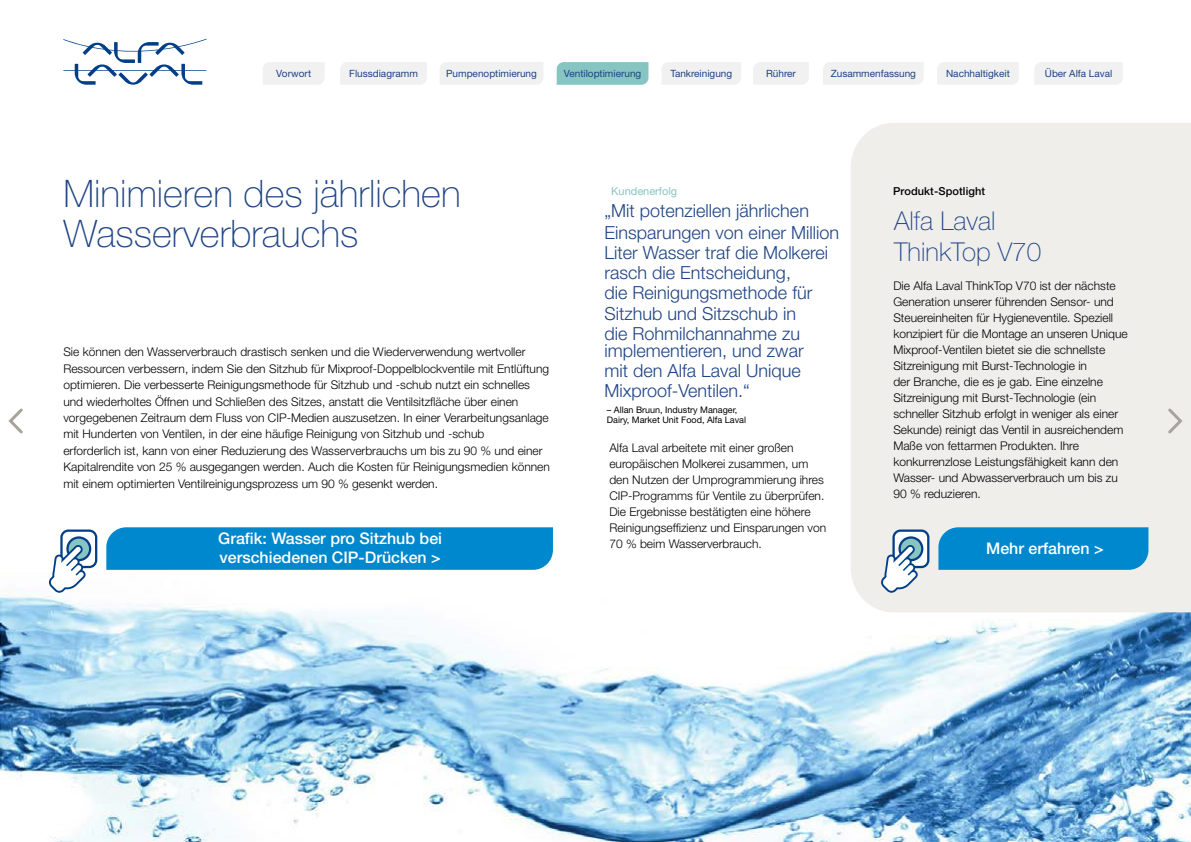
<style>
.page{position:relative;width:1191px;height:842px;background:#fff}
.page>*{position:absolute;margin:0;border:0;box-sizing:border-box;transform-origin:0 0}
.t1{font:100 38px/40.4px "Helvetica Neue LT Pro";color:#1e4384}
.t2{font:100 26px/30.9px "Helvetica Neue LT Pro";color:#1e4384}
.t3{font:300 18px/20.6px "Helvetica Neue LT Pro";color:#1e4384}
.t4{font:500 16px/19.2px "Helvetica Neue LT Pro";color:#fff}
.t5{font:300 12px/16px "Helvetica Neue LT Pro";color:#000}
.t6{font:500 11px "Helvetica Neue LT Pro";letter-spacing:.01em;color:#000}
.t7{font:11px "Helvetica Neue LT Pro";color:#87c4c2}
.t8{font:10px "Helvetica Neue LT Pro";color:#1e4384}
.t9{font:9px/10.8px "Helvetica Neue LT Pro";color:#000}
</style>
<div class="page">
<img style="left:0;top:589px;width:1191px;height:253px">
<div style="left:850px;top:123px;width:341px;height:489px;background:#efeeeb"></div>
<svg style="left:63px;top:39px;width:143px;height:46px"></svg>
<svg style="left:8px;top:408px;width:15px;height:26px"></svg>
<svg style="left:1165px;top:406px;width:19px;height:30px"></svg>
<svg style="left:938px;top:527px;width:210px;height:43px;background:#078bce"></svg>
<svg style="left:881px;top:529px;width:48px;height:64px"></svg>
<div style="left:106px;top:527px;width:447px;height:43px;background:#0088ce"></div>
<svg style="left:49px;top:529px;width:48px;height:64px"></svg>
<svg style="left:263px;top:62px;width:61px;height:23px"></svg>
<svg style="left:340px;top:62px;width:583px;height:23px"></svg>
<div style="left:937px;top:62px;width:81px;height:23px;background:#f1f1f2"></div>
<div style="left:1035px;top:62px;width:88px;height:23px;background:#f1f1f2"></div>
<p class="t8" style="left:276px;top:67px;width:37px">Vorwort</p>
<p class="t8" style="left:349px;top:67px;width:70px">Flussdiagramm</p>
<p class="t8" style="left:446px;top:67px;width:92px">Pumpenoptimierung</p>
<p class="t8" style="left:564px;top:67px;width:79px">Ventiloptimierung</p>
<p class="t8" style="left:670px;top:67px;width:63px">Tankreinigung</p>
<p class="t8" style="left:766px;top:67px;width:31px">Rührer</p>
<p class="t8" style="left:830px;top:67px;width:87px">Zusammenfassung</p>
<p class="t8" style="left:946px;top:67px;width:65px">Nachhaltigkeit</p>
<p class="t8" style="left:1045px;top:67px;width:69px">Über Alfa Laval</p>
<h1 class="t1" style="left:63px;top:173px;width:399px">Minimieren des jährlichen<br>Wasserverbrauchs</h1>
<p class="t5" style="left:63px;top:344px;width:488px;line-height:16.4px">Sie können den Wasserverbrauch drastisch senken und die Wiederverwendung wertvoller Ressourcen verbessern, indem Sie den Sitzhub für Mixproof-Doppelblockventile mit Entlüftung optimieren. Die verbesserte Reinigungsmethode für Sitzhub und -schub nutzt ein schnelles und wiederholtes Öffnen und Schließen des Sitzes, anstatt die Ventilsitzfläche über einen vorgegebenen Zeitraum dem Fluss von CIP-Medien auszusetzen. In einer Verarbeitungsanlage mit Hunderten von Ventilen, in der eine häufige Reinigung von Sitzhub und -schub<br>erforderlich ist, kann von einer Reduzierung des Wasserverbrauchs um bis zu 90 % und einer Kapitalrendite von 25 % ausgegangen werden. Auch die Kosten für Reinigungsmedien können mit einem optimierten Ventilreinigungsprozess um 90 % gesenkt werden.</p>
<h3 class="t4" style="left:218px;top:528px;width:225px">Grafik: Wasser pro Sitzhub bei verschiedenen CIP-Drücken &gt;</h3>
<p class="t7" style="left:611px;top:184px;width:68px">Kundenerfolg</p>
<p class="t6" style="left:893px;top:185px;width:94px">Produkt-Spotlight</p>
<h3 class="t3" style="left:604px;top:200px;width:236px">„Mit potenziellen jährlichen<br>Einsparungen von einer Million<br>Liter Wasser traf die Molkerei rasch die Entscheidung,<br>die Reinigungsmethode für<br>Sitzhub und Sitzschub in<br>die Rohmilchannahme zu</h3>
<h3 class="t3" style="left:604px;top:341px;width:201px;line-height:19.6px">implementieren, und zwar mit den Alfa Laval Unique<br>Mixproof-Ventilen.“</h3>
<p class="t9" style="left:607px;top:404px;width:141px">– Allan Bruun, Industry Manager,<br>Dairy, Market Unit Food, Alfa Laval</p>
<p class="t5" style="left:609px;top:440px;width:218px">Alfa Laval arbeitete mit einer großen europäischen Molkerei zusammen, um den Nutzen der Umprogrammierung ihres CIP-Programms für Ventile zu überprüfen.<br>Die Ergebnisse bestätigten eine höhere Reinigungseffizienz und Einsparungen von 70 % beim Wasserverbrauch.</p>
<h2 class="t2" style="left:894px;top:206px;width:149px">Alfa Laval<br>ThinkTop V70</h2>
<p class="t5" style="left:893px;top:277px;width:236px">Die Alfa Laval ThinkTop V70 ist der nächste Generation unserer führenden Sensor- und Steuereinheiten für Hygieneventile. Speziell konzipiert für die Montage an unseren Unique Mixproof-Ventilen bietet sie die schnellste Sitzreinigung mit Burst-Technologie in<br>der Branche, die es je gab. Eine einzelne Sitzreinigung mit Burst-Technologie (ein schneller Sitzhub erfolgt in weniger als einer Sekunde) reinigt das Ventil in ausreichendem Maße von fettarmen Produkten. Ihre konkurrenzlose Leistungsfähigkeit kann den Wasser- und Abwasserverbrauch um bis zu 90 % reduzieren.</p>
<h3 class="t4" style="left:986px;top:538px;width:119px">Mehr erfahren &gt;</h3>
</div>
